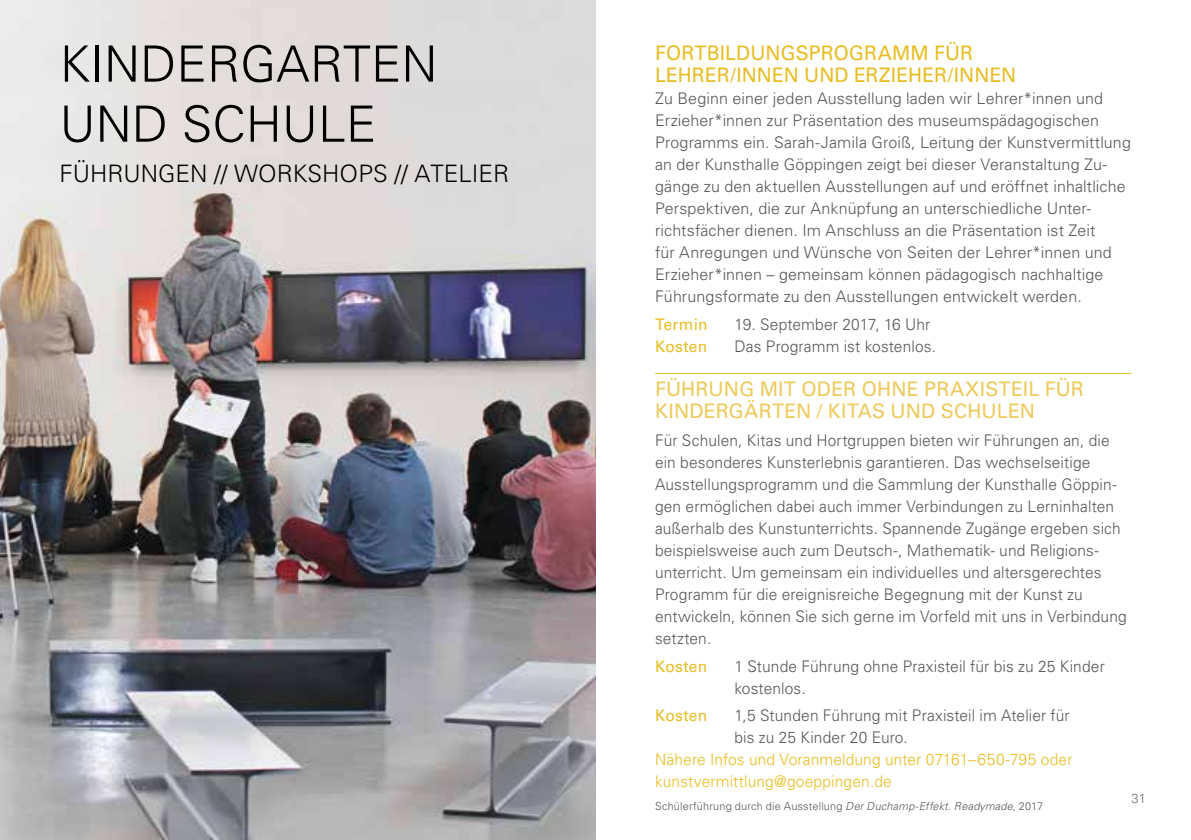
<style>
.page{position:relative;width:1191px;height:840px;background:#fff}
.page>*{position:absolute;margin:0;border:0;box-sizing:border-box;transform-origin:0 0}
.t1{font:300 50px/60px "Univers LT Pro 45";color:#000}
.t2{font:300 24px "Univers LT Pro 45";color:#000}
.t3{font:20px/22px "Univers LT Pro 55 Roman";letter-spacing:.01em;color:#ecca5b}
.t4{font:20px/22px "Univers LT Pro 55 Roman";letter-spacing:.005em;color:#e7bd23}
.t5{font:300 16px/22px "Univers LT Pro 45";letter-spacing:.01em;color:#575756}
.t6{font:300 16px/22px "Univers LT Pro 45";letter-spacing:.01em;color:#e7bd23}
.t7{font:16px "Univers LT Pro 55 Roman";letter-spacing:.015em;color:#e7bd23}
.t8{font:300 13px "Univers LT Pro 45";color:#706f6f}
.t9{font:300 11px "Univers LT Pro 45";letter-spacing:.015em;color:#575756}
.s1{font-style:italic}
</style>
<div class="page">
<img style="left:0;top:0;width:595px;height:839px">
<hr style="left:655px;top:373px;width:476px;height:1px;background:#e7bd23">
<h1 class="t1" style="left:60px;top:34px;width:379px">KINDERGARTEN<br>UND SCHULE</h1>
<h2 class="t2" style="left:60px;top:159px;width:451px">FÜHRUNGEN // WORKSHOPS // ATELIER</h2>
<p class="t4" style="left:655px;top:42px;width:363px">FORTBILDUNGSPROGRAMM FÜR<br>LEHRER/INNEN UND ERZIEHER/INNEN</p>
<p class="t5" style="left:655px;top:87px;width:477px">Zu Beginn einer jeden Ausstellung laden wir Lehrer*innen und Erzieher*innen zur Präsentation des museumspädagogischen Programms ein. Sarah-Jamila Groiß, Leitung der Kunstvermittlung an der Kunsthalle Göppingen zeigt bei dieser Veranstaltung Zu&shy;gänge zu den aktuellen Ausstellungen auf und eröffnet inhaltliche Perspektiven, die zur Anknüpfung an unterschiedliche Unter&shy;richtsfächer dienen. Im Anschluss an die Präsentation ist Zeit<br>für Anregungen und Wünsche von Seiten der Lehrer*innen und Erzieher*innen – gemeinsam können pädagogisch nachhaltige Führungsformate zu den Ausstellungen entwickelt werden.</p>
<p class="t7" style="left:655px;top:314px;width:54px">Termin</p>
<p class="t5" style="left:734px;top:313px;width:197px">19. September 2017, 16 Uhr</p>
<p class="t7" style="left:655px;top:336px;width:54px">Kosten</p>
<p class="t5" style="left:734px;top:335px;width:203px">Das Programm ist kostenlos.</p>
<p class="t3" style="left:655px;top:377px;width:430px">FÜHRUNG MIT ODER OHNE PRAXISTEIL FÜR<br>KINDERGÄRTEN / KITAS UND SCHULEN</p>
<p class="t5" style="left:655px;top:428px;width:473px">Für Schulen, Kitas und Hortgruppen bieten wir Führungen an, die ein besonderes Kunsterlebnis garantieren. Das wechselseitige Ausstellungsprogramm und die Sammlung der Kunsthalle Göppin&shy;gen ermöglichen dabei auch immer Verbindungen zu Lerninhalten außerhalb des Kunstunterrichts. Spannende Zugänge ergeben sich beispielsweise auch zum Deutsch-, Mathematik- und Religions&shy;unterricht. Um gemeinsam ein individuelles und altersgerechtes Programm für die ereignisreiche Begegnung mit der Kunst zu entwickeln, können Sie sich gerne im Vorfeld mit uns in Verbindung setzten.</p>
<p class="t7" style="left:655px;top:656px;width:54px">Kosten</p>
<p class="t5" style="left:734px;top:654px;width:372px">1 Stunde Führung ohne Praxisteil für bis zu 25 Kinder kostenlos.</p>
<p class="t7" style="left:655px;top:705px;width:54px">Kosten</p>
<p class="t5" style="left:734px;top:704px;width:337px">1,5 Stunden Führung mit Praxisteil im Atelier für bis zu 25 Kinder 20 Euro.</p>
<p class="t6" style="left:655px;top:748px;width:419px">Nähere Infos und Voranmeldung unter 07161–650-795 oder kunstvermittlung@goeppingen.de</p>
<p class="t9" style="left:655px;top:798px;width:389px">Schülerführung durch die Ausstellung <span class="s1">Der Duchamp-Effekt. Readymade</span>, 2017</p>
<p class="t8" style="left:1131px;top:789px;width:16px">31</p>
</div>
